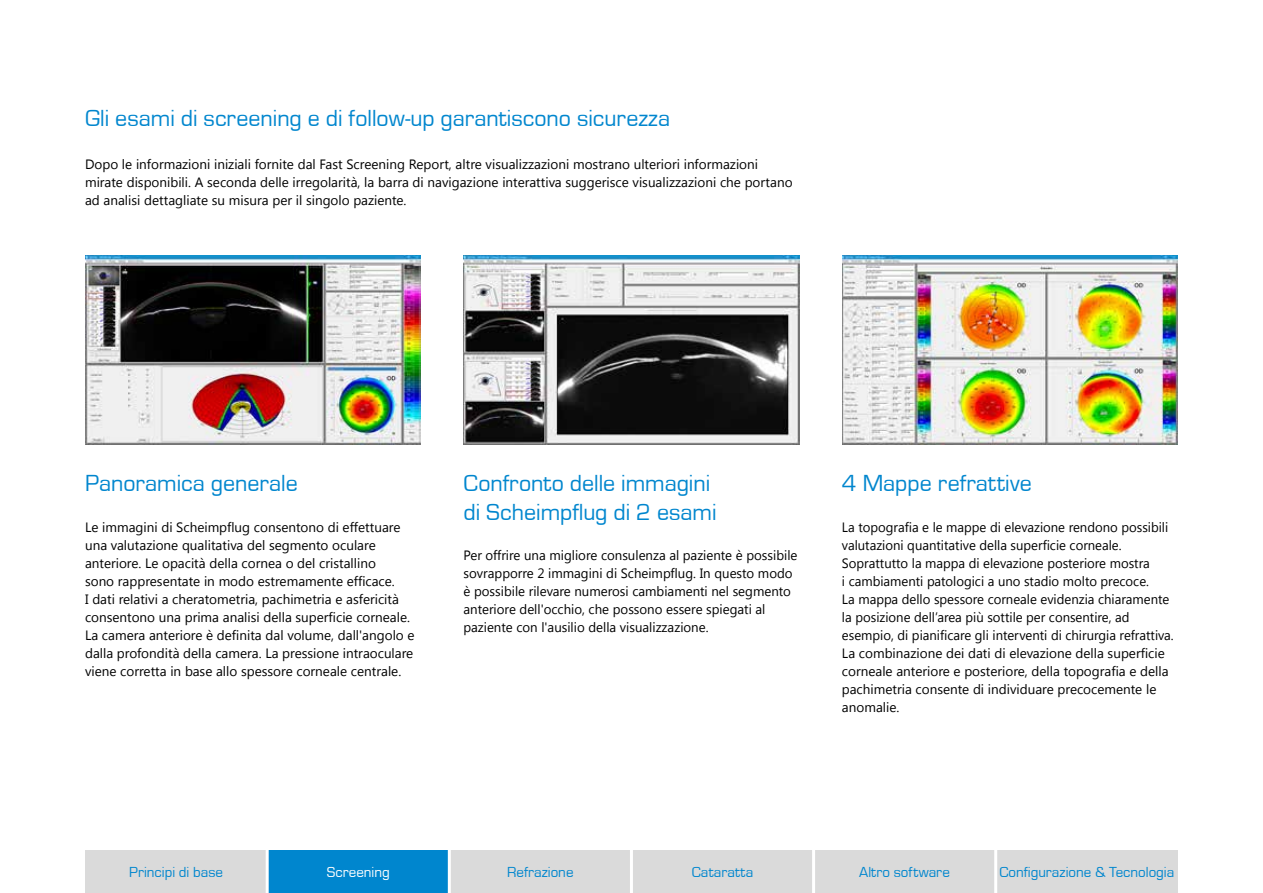
<style>
.page{position:relative;width:1263px;height:893px;background:#fff}
.page>*{position:absolute;margin:0;border:0;box-sizing:border-box;transform-origin:0 0}
.t1{font:24px/28.5px "Eurostile";color:#0086ce}
.t2{font:15px "Eurostile";color:#0086ce}
.t3{font:15px "Eurostile";color:#fff}
.t4{font:13.5px/18px "Segoe UI";color:#000}
</style>
<div class="page">
<img style="left:85px;top:255px;width:336px;height:189px">
<img style="left:463px;top:255px;width:336px;height:189px">
<img style="left:842px;top:255px;width:336px;height:189px">
<div style="left:85px;top:850px;width:1093px;height:43px;background:#dadada"></div>
<div style="left:267px;top:850px;width:182px;height:43px;background:#0086ce"></div>
<hr style="left:266px;top:848px;width:3px;height:45px;background:#fff">
<hr style="left:448px;top:848px;width:3px;height:45px;background:#fff">
<hr style="left:630px;top:848px;width:3px;height:45px;background:#fff">
<hr style="left:812px;top:848px;width:3px;height:45px;background:#fff">
<hr style="left:994px;top:848px;width:3px;height:45px;background:#fff">
<h1 class="t1" style="left:85px;top:102px;width:587px">Gli esami di screening e di follow-up garantiscono sicurezza</h1>
<p class="t4" style="left:85px;top:155px;width:709px">Dopo le informazioni iniziali fornite dal Fast Screening Report, altre visualizzazioni mostrano ulteriori informazioni mirate disponibili. A seconda delle irregolarità, la barra di navigazione interattiva suggerisce visualizzazioni che portano ad analisi dettagliate su misura per il singolo paziente.</p>
<h1 class="t1" style="left:85px;top:468px;width:214px">Panoramica generale</h1>
<p class="t4" style="left:85px;top:517px;width:331px">Le immagini di Scheimpflug consentono di effettuare una valutazione qualitativa del segmento oculare anteriore. Le opacità della cornea o del cristallino<br>sono rappresentate in modo estremamente efficace.<br>I dati relativi a cheratometria, pachimetria e asfericità consentono una prima analisi della superficie corneale.<br>La camera anteriore è definita dal volume, dall'angolo e dalla profondità della camera. La pressione intraoculare viene corretta in base allo spessore corneale centrale.</p>
<h1 class="t1" style="left:463px;top:468px;width:255px">Confronto delle immagini di Scheimpflug di 2 esami</h1>
<p class="t4" style="left:463px;top:546px;width:335px">Per offrire una migliore consulenza al paziente è possibile sovrapporre 2 immagini di Scheimpflug. In questo modo è possibile rilevare numerosi cambiamenti nel segmento anteriore dell'occhio, che possono essere spiegati al paziente con l'ausilio della visualizzazione.</p>
<h1 class="t1" style="left:842px;top:468px;width:191px">4 Mappe refrattive</h1>
<p class="t4" style="left:842px;top:517px;width:333px">La topografia e le mappe di elevazione rendono possibili valutazioni quantitative della superficie corneale.<br>Soprattutto la mappa di elevazione posteriore mostra<br>i cambiamenti patologici a uno stadio molto precoce.<br>La mappa dello spessore corneale evidenzia chiaramente la posizione dell’area più sottile per consentire, ad esempio, di pianificare gli interventi di chirurgia refrattiva.<br>La combinazione dei dati di elevazione della superficie corneale anteriore e posteriore, della topografia e della pachimetria consente di individuare precocemente le anomalie.</p>
<p class="t2" style="left:129px;top:862px;width:95px">Principi di base</p>
<p class="t3" style="left:327px;top:862px;width:64px">Screening</p>
<p class="t2" style="left:507px;top:862px;width:68px">Refrazione</p>
<p class="t2" style="left:692px;top:862px;width:63px">Cataratta</p>
<p class="t2" style="left:859px;top:862px;width:92px">Altro software</p>
<p class="t2" style="left:999px;top:862px;width:176px">Configurazione &amp; Tecnologia</p>
</div>
